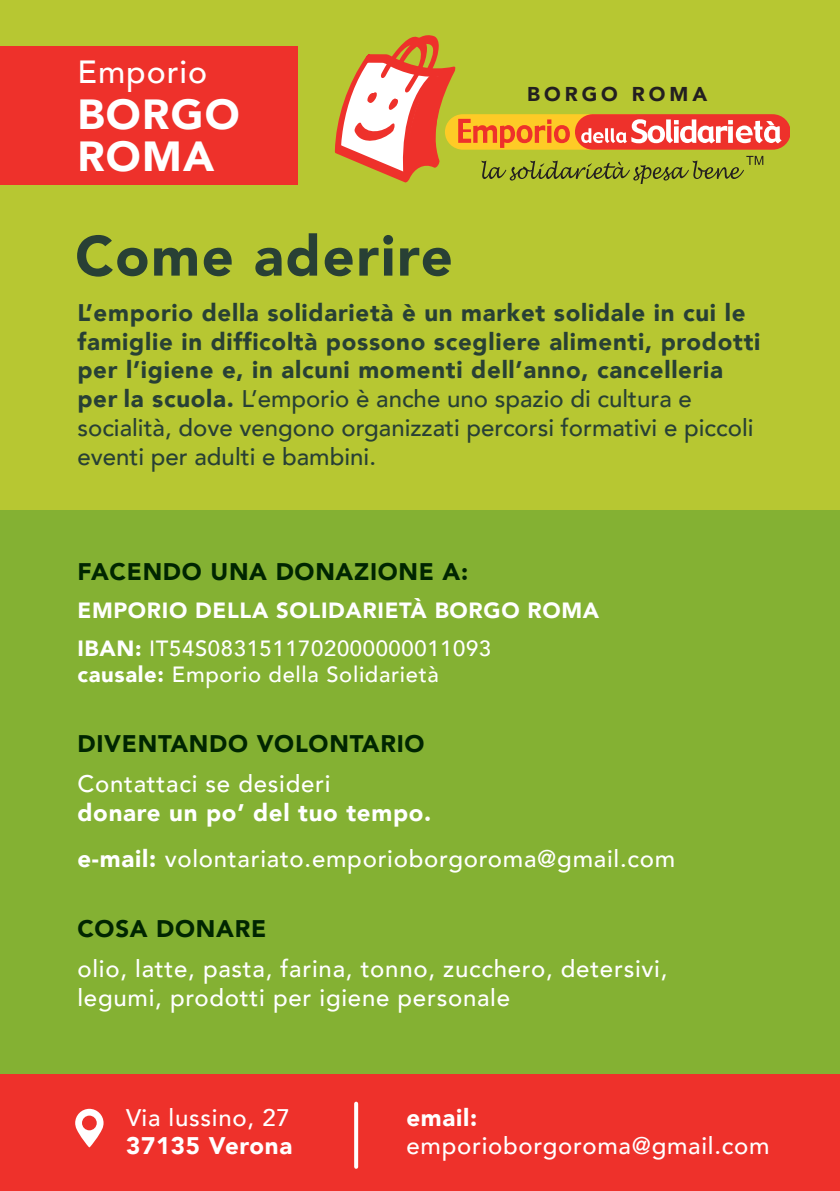
<style>
.page{position:relative;width:840px;height:1191px;background:#fff}
.page>*{position:absolute;margin:0;border:0;box-sizing:border-box;transform-origin:0 0}
.t1{font:900 56px "Avenir";letter-spacing:.03em;color:#284035}
.t2{font:900 42px/42px "Avenir";letter-spacing:.03em;color:#fff}
.t3{font:500 32px "Avenir";letter-spacing:.03em;color:#fff}
.t4{font:900 24px/28.8px "Avenir";letter-spacing:.03em;color:#284035}
.t5{font:500 24px/45.8px "Avenir";letter-spacing:.03em;color:#fff}
.t6{font:900 24px "Avenir";letter-spacing:.03em;color:#002501}
.t7{font:900 24px "Avenir";letter-spacing:.03em;color:#fff}
.t8{font:900 22px/37.8px "Avenir";letter-spacing:.03em;color:#fff}
.t9{font:500 22px "Avenir";letter-spacing:.03em;color:#fff}
.t10{font:900 20px "Avenir";letter-spacing:.2em;color:#231f20}
.s1{font-weight:500}
.s2{font-weight:900}
</style>
<div class="page">
<div style="left:0;top:0;width:839px;height:1191px;background:#b7c732"></div>
<div style="left:0;top:510px;width:839px;height:564px;background:#84b133"></div>
<div style="left:0;top:1074px;width:839px;height:117px;background:#ee312b"></div>
<svg style="left:75px;top:1108px;width:28px;height:39px"></svg>
<div style="left:0;top:47px;width:298px;height:138px;background:#ee312b"></div>
<svg style="left:354px;top:1103px;width:4px;height:63px"></svg>
<svg style="left:334px;top:35px;width:455px;height:148px"></svg>
<h3 class="t3" style="left:77px;top:44px;width:131px">Emporio</h3>
<h2 class="t2" style="left:77px;top:92px;width:164px">BORGO<br>ROMA</h2>
<h1 class="t1" style="left:75px;top:208px;width:379px">Come aderire</h1>
<p class="t10" style="left:527px;top:76px;width:181px">BORGO ROMA</p>
<p class="t4" style="left:77px;top:297px;width:684px">L’emporio della solidarietà è un market solidale in cui le famiglie in difficoltà possono scegliere alimenti, prodotti per l’igiene e, in alcuni momenti dell’anno, cancelleria per la scuola. <span class="s1">L’emporio è anche uno spazio di cultura e socialità, dove vengono organizzati percorsi formativi e piccoli eventi per adulti e bambini.</span></p>
<p class="t6" style="left:77px;top:551px;width:392px">FACENDO UNA DONAZIONE A:</p>
<p class="t8" style="left:77px;top:591px;width:523px">EMPORIO DELLA SOLIDARIETÀ BORGO ROMA<br>IBAN: <span class="s1">IT54S0831511702000000011093</span></p>
<p class="t9" style="left:77px;top:655px;width:363px"><span class="s2">causale:</span> Emporio della Solidarietà</p>
<p class="t6" style="left:77px;top:723px;width:348px">DIVENTANDO VOLONTARIO</p>
<p class="t5" style="left:77px;top:760px;width:254px">Contattaci se desideri</p>
<p class="t5" style="left:77px;top:788px;width:599px"><span class="s2">donare un po’ del tuo tempo.<br>e-mail:</span> volontariato.emporioborgoroma@gmail.com</p>
<p class="t6" style="left:77px;top:908px;width:190px">COSA DONARE</p>
<p class="t5" style="left:77px;top:953px;width:591px;line-height:28.8px">olio, latte, pasta, farina, tonno, zucchero, detersivi, legumi, prodotti per igiene personale</p>
<p class="t5" style="left:126px;top:1093px;width:165px">Via lussino, 27</p>
<p class="t7" style="left:126px;top:1125px;width:168px">37135 Verona</p>
<p class="t7" style="left:406px;top:1096px;width:72px">email:</p>
<p class="t5" style="left:406px;top:1121px;width:364px">emporioborgoroma@gmail.com</p>
</div>
